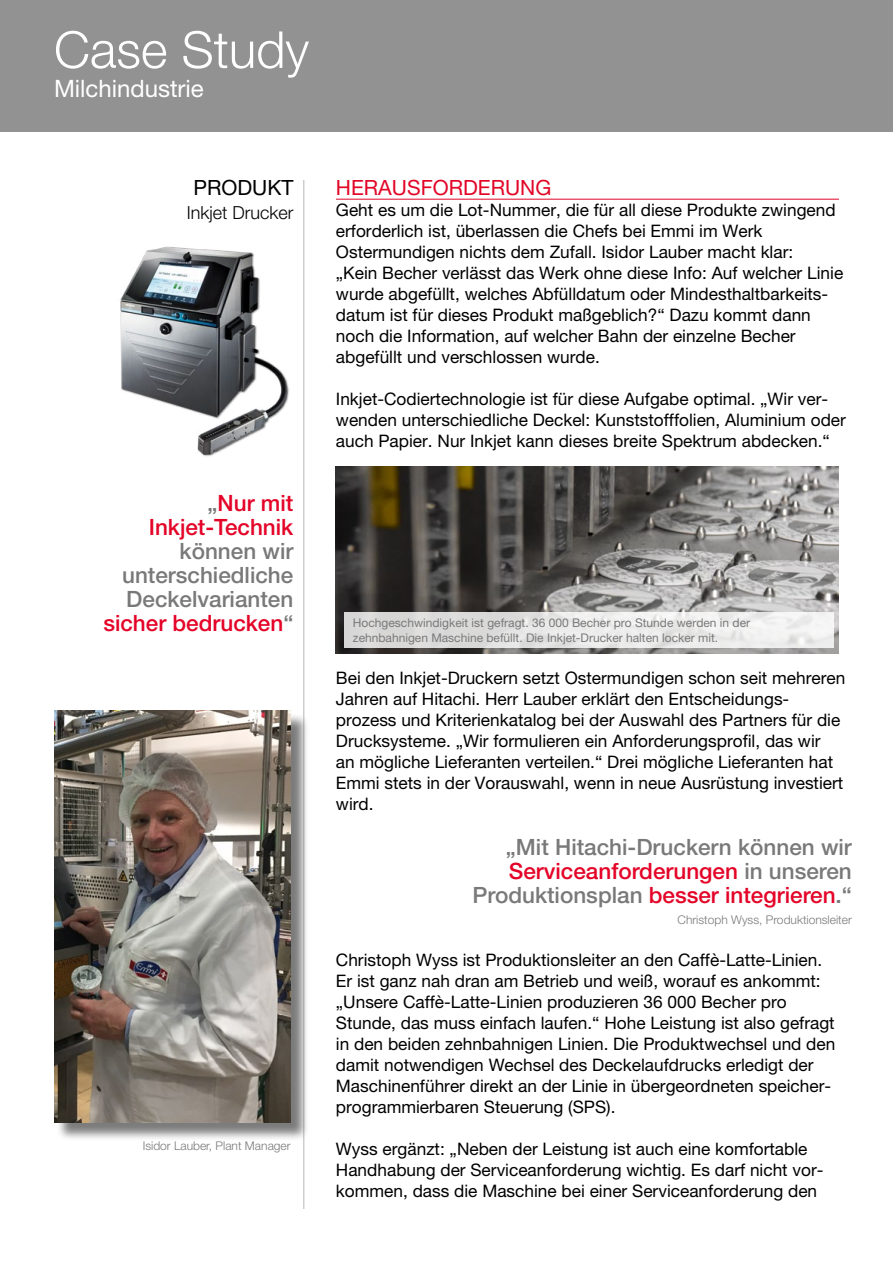
<style>
.page{position:relative;width:893px;height:1263px;background:#fff}
.page>*{position:absolute;margin:0;border:0;box-sizing:border-box;transform-origin:0 0}
.t1{font:300 51px "Helvetica Neue LT Pro";color:#fff}
.t2{font:24px "Helvetica Neue LT Pro";color:#fff}
.t3{font:500 22.5px/24px "Helvetica Neue LT Pro";color:#797979;text-align:right}
.t4{font:500 22.5px/24px "Helvetica Neue LT Pro";color:#e40428;text-align:right}
.t5{font:21px "Helvetica Neue LT Pro";color:#e20627}
.t6{font:21px "Helvetica Neue LT Pro";color:#000}
.t7{font:300 18px "Helvetica Neue LT Pro";color:#000}
.t8{font:17.25px/21px "Helvetica Neue LT Pro";color:#000}
.t9{font:12px/15px "Helvetica Neue LT Pro";color:#797979}
.t10{font:300 12px "Helvetica Neue LT Pro";color:#797979}
.s1{color:#797979}
.s2{color:#e40428}
</style>
<div class="page">
<hr style="left:303px;top:180px;width:1px;height:1029px;background:#cecece">
<img style="left:120px;top:246px;width:169px;height:211px">
<hr style="left:336px;top:199px;width:503px;height:1px;background:#e20627">
<div style="left:0;top:0;width:893px;height:132px;background:#929292"></div>
<img style="left:336px;top:466px;width:503px;height:187px">
<div style="left:344px;top:612px;width:489px;height:36px;background:linear-gradient(to right,#d7d7d6,#f4f4f4)"></div>
<div style="left:56px;top:712px;width:253px;height:429px;background:#000;opacity:.52"></div>
<img style="left:54px;top:710px;width:237px;height:413px">
<h1 class="t1" style="left:54px;top:19px;width:257px">Case Study</h1>
<h2 class="t2" style="left:54px;top:74px;width:151px">Milchindustrie</h2>
<p class="t6" style="left:193px;top:175px;width:101px">PRODUKT</p>
<p class="t7" style="left:187px;top:202px;width:108px">Inkjet Drucker</p>
<h3 class="t4" style="left:149px;top:490px;width:146px"><span class="s1">„</span>Nur mit<br>Inkjet-Technik</h3>
<h3 class="t3" style="left:103px;top:539px;width:192px">können wir unterschiedliche<br>Deckelvarianten <span class="s2">sicher bedrucken</span>“</h3>
<p class="t10" style="left:143px;top:1139px;width:149px">Isidor Lauber, Plant Manager</p>
<p class="t5" style="left:336px;top:175px;width:217px">HERAUSFORDERUNG</p>
<p class="t8" style="left:336px;top:199px;width:509px">Geht es um die Lot-Nummer, die für all diese Produkte zwingend erforderlich ist, überlassen die Chefs bei Emmi im Werk Ostermundigen nichts dem Zufall. Isidor Lauber macht klar:<br>„Kein Becher verlässt das Werk ohne diese Info: Auf welcher Linie wurde abgefüllt, welches Abfülldatum oder Mindesthaltbarkeits&shy;datum ist für dieses Produkt maßgeblich?“ Dazu kommt dann noch die Information, auf welcher Bahn der einzelne Becher abgefüllt und verschlossen wurde.</p>
<p class="t8" style="left:336px;top:388px;width:511px">Inkjet-Codiertechnologie ist für diese Aufgabe optimal. „Wir ver&shy;wenden unterschiedliche Deckel: Kunststofffolien, Aluminium oder auch Papier. Nur Inkjet kann dieses breite Spektrum abdecken.“</p>
<p class="t9" style="left:353px;top:615px;width:399px">Hochgeschwindigkeit ist gefragt. 36 000 Becher pro Stunde werden in der zehnbahnigen Maschine befüllt. Die Inkjet-Drucker halten locker mit.</p>
<p class="t8" style="left:336px;top:667px;width:511px">Bei den Inkjet-Druckern setzt Ostermundigen schon seit mehreren Jahren auf Hitachi. Herr Lauber erklärt den Entscheidungs&shy;prozess und Kriterienkatalog bei der Auswahl des Partners für die Drucksysteme. „Wir formulieren ein Anforderungsprofil, das wir<br>an mögliche Lieferanten verteilen.“ Drei mögliche Lieferanten hat Emmi stets in der Vorauswahl, wenn in neue Ausrüstung investiert wird.</p>
<h3 class="t3" style="left:472px;top:835px;width:381px">„Mit Hitachi-Druckern können wir<br><span class="s2">Serviceanforderungen</span> in unseren<br>Produktionsplan <span class="s2">besser integrieren</span>.“</h3>
<p class="t10" style="left:678px;top:912px;width:176px">Christoph Wyss, Produktionsleiter</p>
<p class="t8" style="left:336px;top:949px;width:501px">Christoph Wyss ist Produktionsleiter an den Caffè-Latte-Linien.<br>Er ist ganz nah dran am Betrieb und weiß, worauf es ankommt: „Unsere Caffè-Latte-Linien produzieren 36 000 Becher pro Stunde, das muss einfach laufen.“ Hohe Leistung ist also gefragt in den beiden zehnbahnigen Linien. Die Produktwechsel und den damit notwendigen Wechsel des Deckelaufdrucks erledigt der Maschinenführer direkt an der Linie in übergeordneten speicher&shy;programmierbaren Steuerung (SPS).</p>
<p class="t8" style="left:336px;top:1138px;width:489px">Wyss ergänzt: „Neben der Leistung ist auch eine komfortable<br>Handhabung der Serviceanforderung wichtig. Es darf nicht vor&shy;kommen, dass die Maschine bei einer Serviceanforderung den</p>
</div>
